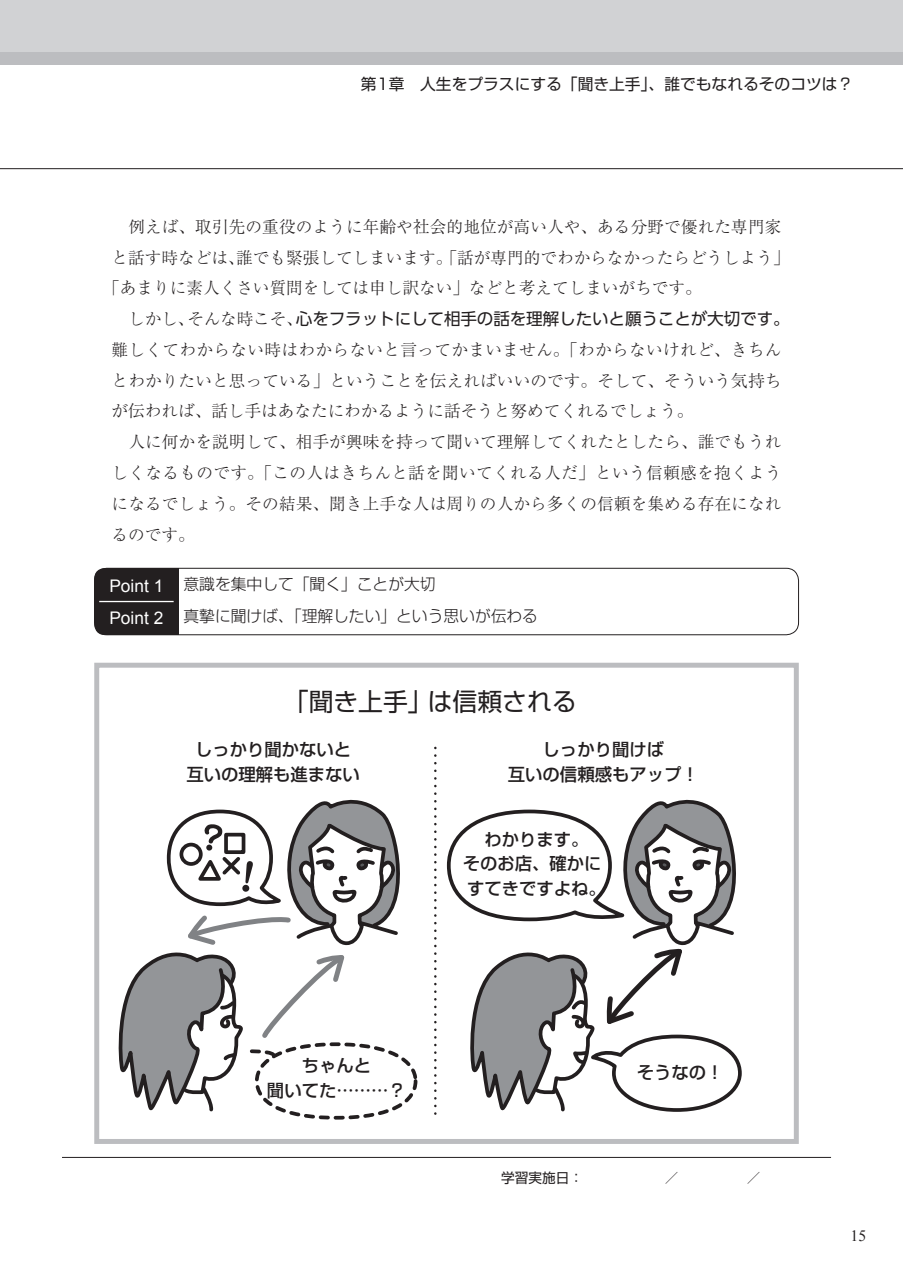
<style>
.page{position:relative;width:903px;height:1275px;background:#fff}
.page>*{position:absolute;margin:0;border:0;box-sizing:border-box;transform-origin:0 0}
.t1{font:24.85px "Shin Go Pr 6 N";color:#231f20}
.t2{font:500 17.32px/24.8px "Shin Go Pr 6 N";color:#231f20;text-align:center}
.t3{font:17.32px/32.2px "Arial";color:#fff}
.t4{font:300 16.62px/30.8px "Ryumin Pr 6 N";letter-spacing:.01em;color:#231f20}
.t5{font:16.62px "UD Shin Go Pro";letter-spacing:-.01em;color:#231f20}
.t6{font:300 15.75px/32.2px "Shin Go Pr 6 N";color:#231f20}
.t7{font:15.75px "Shin Go Pr 6 N";color:#231f20}
.t8{font:15.75px "Times New Roman";color:#231f20}
.s1{font-family:"Ryumin Pr 6 N";font-weight:300}
</style>
<div class="page">
<div style="left:0;top:0;width:903px;height:64px;background:#d1d2d4"></div>
<div style="left:0;top:52px;width:903px;height:12px;background:#bcbdc0"></div>
<hr style="left:0;top:168px;width:903px;height:1px;background:#231f20">
<div style="left:107px;top:568px;width:72px;height:67px;background:#231f20"></div>
<div style="left:94px;top:568px;width:705px;height:67px;border:1px solid #231f20;border-radius:12px"></div>
<div style="left:94px;top:568px;width:25px;height:67px;background:#231f20;border-radius:11px"></div>
<hr style="left:99px;top:601px;width:75px;height:1px;background:#fff">
<div style="left:94px;top:663px;width:705px;height:481px;border:5px solid #bcbdc0"></div>
<hr style="left:62px;top:1157px;width:769px;height:1px;background:#231f20">
<svg style="left:434px;top:748px;width:3px;height:367px"></svg>
<svg style="left:446px;top:799px;width:296px;height:313px"></svg>
<svg style="left:118px;top:799px;width:294px;height:321px"></svg>
<p class="t7" style="left:361px;top:71px;width:494px">第1章　人生をプラスにする「聞き上手」、誰でもなれるそのコツは？</p>
<p class="t4" style="left:112px;top:210px;width:671px">　例えば、取引先の重役のように年齢や社会的地位が高い人や、ある分野で優れた専門家</p>
<p class="t4" style="left:112px;top:241px;width:679px">と話す時などは、誰でも緊張してしまいます。「話が専門的でわからなかったらどうしよう」</p>
<p class="t4" style="left:103px;top:272px;width:600px">「あまりに素人くさい質問をしては申し訳ない」などと考えてしまいがちです。</p>
<p class="t5" style="left:112px;top:305px;width:680px"><span class="s1">　しかし、そんな時こそ、</span>心をフラットにして相手の話を理解したいと願うことが大切です。</p>
<p class="t4" style="left:112px;top:333px;width:671px">難しくてわからない時はわからないと言ってかまいません。「わからないけれど、きちんとわかりたいと思っている」ということを伝えればいいのです。そして、そういう気持ちが伝われば、話し手はあなたにわかるように話そうと努めてくれるでしょう。<br>　人に何かを説明して、相手が興味を持って聞いて理解してくれたとしたら、誰でもうれしくなるものです。「この人はきちんと話を聞いてくれる人だ」という信頼感を抱くようになるでしょう。その結果、聞き上手な人は周りの人から多くの信頼を集める存在になれるのです。</p>
<p class="t6" style="left:184px;top:566px;width:356px">意識を集中して「聞く」ことが大切<br>真摯に聞けば、「理解したい」という思いが伝わる</p>
<p class="t3" style="left:109px;top:570px;width:56px">Point 1<br>Point 2</p>
<h1 class="t1" style="left:284px;top:681px;width:294px">「聞き上手」は信頼される</h1>
<p class="t2" style="left:186px;top:736px;width:175px">しっかり聞かないと互いの理解も進まない</p>
<p class="t2" style="left:508px;top:736px;width:192px">しっかり聞けば<br>互いの信頼感もアップ！</p>
<p class="t2" style="left:463px;top:826px;width:145px">わかります。<br>そのお店、確かにすてきですよね。</p>
<p class="t2" style="left:267px;top:1052px;width:140px">ちゃんと<br>聞いてた………？</p>
<p class="t2" style="left:637px;top:1059px;width:88px">そうなの！</p>
<p class="t8" style="left:850px;top:1226px;width:17px">15</p>
</div>
